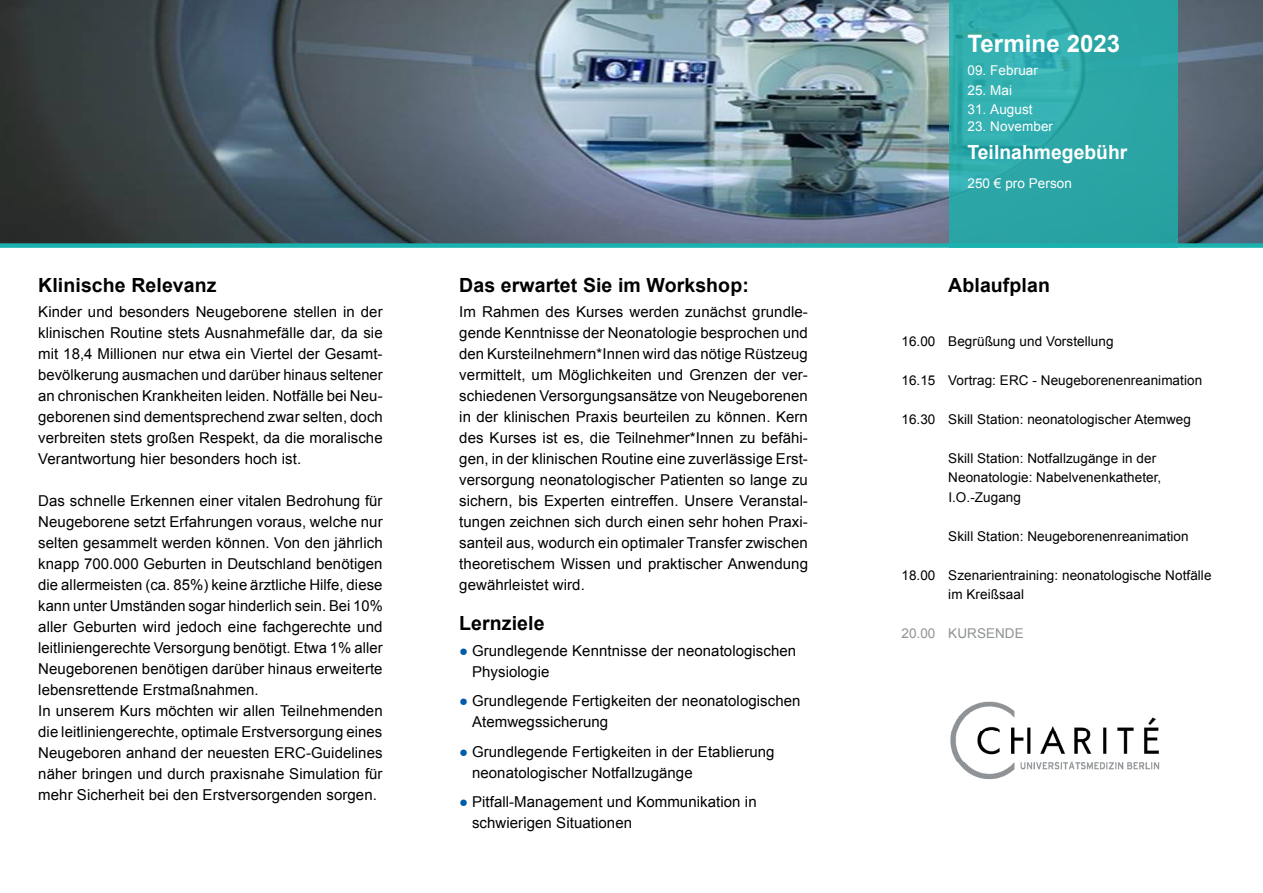
<style>
.page{position:relative;width:1263px;height:893px;background:#fff}
.page>*{position:absolute;margin:0;border:0;box-sizing:border-box;transform-origin:0 0}
.t1{font:700 24px "Arial";letter-spacing:.005em;color:#fff}
.t2{font:700 19.5px "Arial";letter-spacing:.005em;color:#000}
.t3{font:700 19.5px "Arial";letter-spacing:.005em;color:#fff}
.t4{font:15px/21px "Arial";letter-spacing:.005em;color:#000}
.t5{font:13.5px/19.5px "Arial";letter-spacing:.005em;color:#000}
.t6{font:13.5px "Arial";letter-spacing:.005em;color:#fff}
.t7{font:13.5px "Arial";letter-spacing:.005em;color:#8f9294}
.t8{font:13.5px "Arial";letter-spacing:.005em;color:#fff}
.s1{font-weight:700;color:#005ca9}
.s2{font-style:inherit}
</style>
<div class="page">
<img style="left:0;top:0;width:1263px;height:243px">
<div style="left:0;top:243px;width:1263px;height:5px;background:#1bb1ae"></div>
<svg style="left:949px;top:0;width:229px;height:243px;background:#2ca7a8"></svg>
<img style="left:950px;top:701px;width:210px;height:78px">
<h2 class="t2" style="left:38px;top:272px;width:180px">Klinische Relevanz</h2>
<p class="t4" style="left:38px;top:301px;width:346px;text-align:justify">Kinder und besonders Neugeborene stellen in der klinischen Routine stets Ausnahmefälle dar, da sie mit 18,4 Millionen nur etwa ein Viertel der Gesamt&shy;bevölkerung ausmachen und darüber hinaus seltener an chronischen Krankheiten leiden. Notfälle bei Neu&shy;geborenen sind dementsprechend zwar selten, doch verbreiten stets großen Respekt, da die moralische Verantwortung hier besonders hoch ist.</p>
<p class="t4" style="left:38px;top:490px;width:346px">Das schnelle Erkennen einer vitalen Bedrohung für Neugeborene setzt Erfahrungen voraus, welche nur selten gesammelt werden können. Von den jährlich knapp 700.000 Geburten in Deutschland benötigen die allermeisten (ca. 85%) keine ärztliche Hilfe, diese kann unter Umständen sogar hinderlich sein. Bei 10% aller Geburten wird jedoch eine fachgerechte und leitliniengerechte Versorgung benötigt. Etwa 1% aller Neugeborenen benötigen darüber hinaus erweiterte lebensrettende Erstmaßnahmen.<br>In unserem Kurs möchten wir allen Teilnehmenden die leitliniengerechte, optimale Erstversorgung eines Neugeboren anhand der neuesten ERC-Guidelines näher bringen und durch praxisnahe Simulation für mehr Sicherheit bei den Erstversorgenden sorgen.</p>
<h2 class="t2" style="left:459px;top:272px;width:291px">Das erwartet Sie im Workshop:</h2>
<p class="t4" style="left:459px;top:301px;width:350px;text-align:justify">Im Rahmen des Kurses werden zunächst grundle&shy;gende Kenntnisse der Neonatologie besprochen und den Kursteilnehmern*Innen wird das nötige Rüstzeug vermittelt, um Möglichkeiten und Grenzen der ver&shy;schiedenen Versorgungsansätze von Neugeborenen in der klinischen Praxis beurteilen zu können. Kern des Kurses ist es, die Teilnehmer*Innen zu befähi&shy;gen, in der klinischen Routine eine zuverlässige Erst&shy;versorgung neonatologischer Patienten so lange zu sichern, bis Experten eintreffen. Unsere Veranstal&shy;tungen zeichnen sich durch einen sehr hohen Praxi&shy;santeil aus, wodurch ein optimaler Transfer zwischen theoretischem Wissen und praktischer Anwendung gewährleistet wird.</p>
<h2 class="t2" style="left:459px;top:611px;width:87px">Lernziele</h2>
<p class="t4" style="left:472px;top:640px;width:326px;text-indent:-13px"><span class="s1">●</span> Grundlegende Kenntnisse der neonatologischen<br>Physiologie</p>
<p class="t4" style="left:472px;top:691px;width:330px;text-indent:-13px"><span class="s1">●</span> Grundlegende Fertigkeiten der neonatologischen<br>Atemwegssicherung</p>
<p class="t4" style="left:472px;top:741px;width:304px;text-indent:-13px"><span class="s1">●</span> Grundlegende Fertigkeiten in der Etablierung neonatologischer Notfallzugänge</p>
<p class="t4" style="left:472px;top:792px;width:286px;text-indent:-13px"><span class="s1">●</span> Pitfall-Management und Kommunikation in schwierigen Situationen</p>
<h1 class="t1" style="left:967px;top:28px;width:154px">Termine <span class="s2">2023</span></h1>
<p class="t6" style="left:967px;top:62px;width:72px">09. Februar</p>
<p class="t6" style="left:967px;top:81px;width:46px">25. Mai</p>
<p class="t6" style="left:967px;top:101px;width:67px">31. August</p>
<p class="t6" style="left:967px;top:117px;width:87px">23. November</p>
<h2 class="t3" style="left:967px;top:139px;width:162px">Teilnahmegebühr</h2>
<p class="t8" style="left:967px;top:174px;width:106px">250 € pro Person</p>
<h2 class="t2" style="left:948px;top:272px;width:103px">Ablaufplan</h2>
<p class="t5" style="left:901px;top:332px;width:214px">16.00 Begrüßung und Vorstellung</p>
<p class="t5" style="left:901px;top:371px;width:302px">16.15 Vortrag: ERC - Neugeborenenreanimation</p>
<p class="t5" style="left:901px;top:410px;width:291px">16.30 Skill Station: neonatologischer Atemweg</p>
<p class="t5" style="left:948px;top:449px;width:215px">Skill Station: Notfallzugänge in der<br>Neonatologie: Nabelvenenkatheter,<br>I.O.-Zugang</p>
<p class="t5" style="left:948px;top:527px;width:242px">Skill Station: Neugeborenenreanimation</p>
<p class="t5" style="left:948px;top:566px;width:265px;text-indent:-47px">18.00 Szenarientraining: neonatologische Notfälle im Kreißsaal</p>
<p class="t7" style="left:901px;top:625px;width:124px">20.00 KURSENDE</p>
</div>
